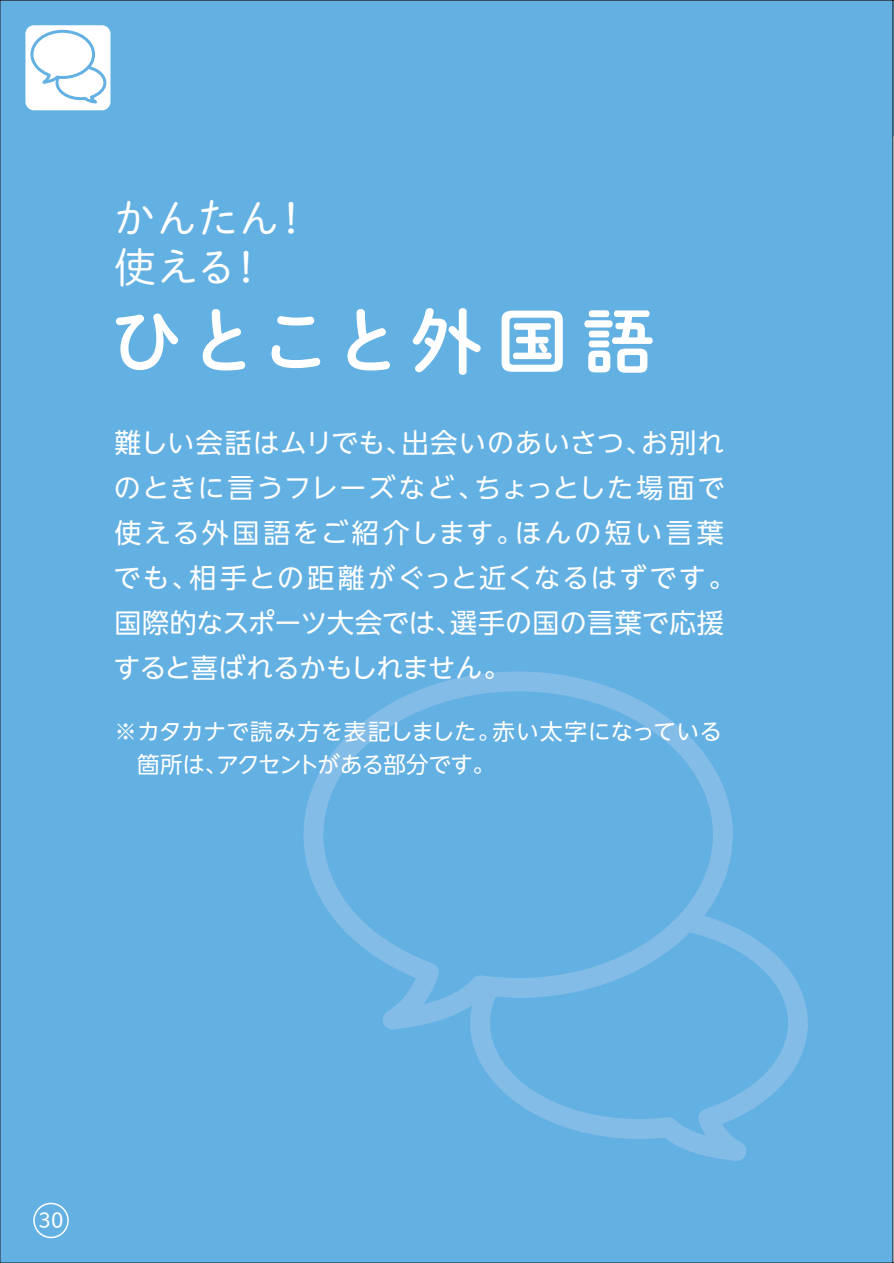
<style>
.page{position:relative;width:894px;height:1263px;background:#63b0e2}
.page>*{position:absolute;margin:0;border:0;box-sizing:border-box;transform-origin:0 0}
.t1{font:72px "Shuei M Go Std B 90 msp RKSJ H";letter-spacing:.075em;color:#fff}
.t2{font:42px/49.5px "Shuei M Go Std L 90 msp RKSJ H";letter-spacing:-.005em;color:#fff}
.t3{font:27px/45px "UD Shin Go NT Pro Regular 90 msp RKSJ H";letter-spacing:.04em;color:#fff}
.t4{font:22.5px/33px "UD Shin Go NT Pro Regular 90 msp RKSJ H";letter-spacing:-.005em;color:#fff}
.t5{font:21px "Shuei M Go Std L 90 msp RKSJ H";color:#fff}
</style>
<div class="page">
<div style="left:33px;top:1203px;width:36px;height:35px;border:2px solid #fff;border-radius:50%"></div>
<div style="left:25px;top:25px;width:85px;height:85px;background:#fff;border-radius:9px"></div>
<svg style="left:30px;top:28px;width:82px;height:79px"></svg>
<h2 class="t2" style="left:113px;top:199px;width:200px">かんたん！使える！</h2>
<h1 class="t1" style="left:110px;top:314px;width:546px">ひとこと外国語</h1>
<p class="t3" style="left:113px;top:424px;width:624px">難しい会話はムリでも、出会いのあいさつ、お別れのときに言うフレーズなど、ちょっとした場面で使える外国語をご紹介します。ほんの短い言葉でも、相手との距離がぐっと近くなるはずです。国際的なスポーツ大会では、選手の国の言葉で応援すると喜ばれるかもしれません。</p>
<p class="t4" style="left:114px;top:719px;width:609px">※カタカナで読み方を表記しました。赤い太字になっている　箇所は、アクセントがある部分です。</p>
<p class="t5" style="left:39px;top:1212px;width:26px">30</p>
</div>
